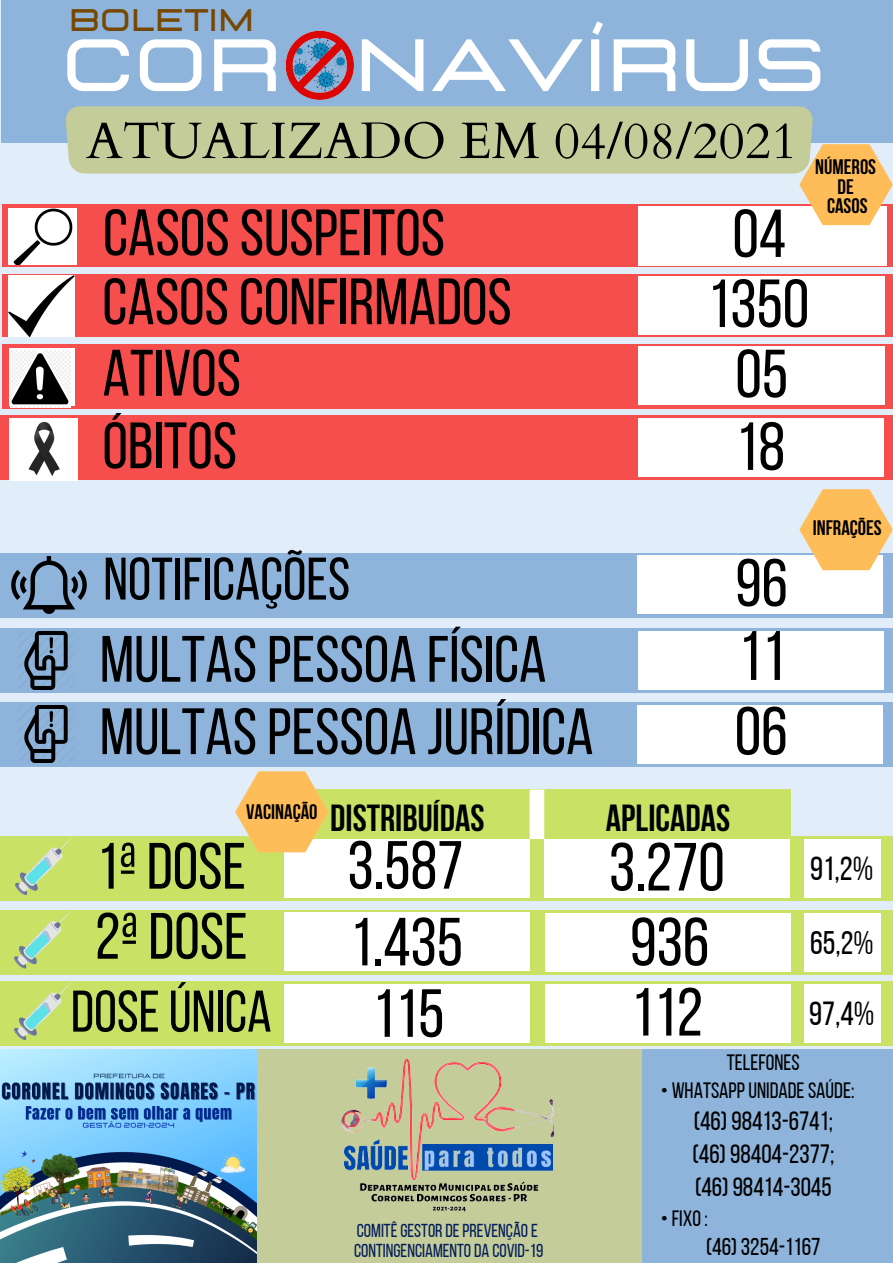
<style>
.page{position:relative;width:893px;height:1263px;background:#e1eefa}
.page>*{position:absolute;margin:0;border:0;box-sizing:border-box;transform-origin:0 0}
.t1{font:700 73.88px "Lastica";color:#fff}
.t2{font:69.82px "Bebas Neue";color:#000}
.t3{font:67.88px "Bebas Neue";color:#000}
.t4{font:67.65px "Bebas Neue";color:#000}
.t5{font:67.12px "Bebas Neue";color:#000}
.t6{font:65.32px "Bebas Neue";color:#000}
.t7{font:59.85px "Bebas Neue";color:#000}
.t8{font:58.57px "Bebas Neue";color:#000}
.t9{font:51.3px "Cardo";color:#000}
.t10{font:700 37.58px "Bebas Neue";color:#000}
.t11{font:33.38px "Bebas Neue";color:#000}
.t12{font:32.62px "Bebas Neue";color:#000}
.t13{font:700 31.12px "Lastica";color:#764802}
.t14{font:26.4px "Bebas Neue";color:#000}
.t15{font:24.3px "Bebas Neue";color:#000}
.t16{font:22.2px "Bebas Neue";color:#000}
.t17{font:700 20.92px "Bebas Neue";color:#000}
.t18{font:18.75px "Bebas Neue";color:#041d5c}
</style>
<div class="page">
<div style="left:1px;top:0;width:892px;height:142px;background:#8eb4db"></div>
<div style="left:65px;top:106px;width:748px;height:67px;background:#c4cd9a"></div>
<div style="left:2px;top:204px;width:891px;height:63px;background:#f64d4d"></div>
<div style="left:8px;top:208px;width:68px;height:57px;background:#fff"></div>
<img style="left:13px;top:208px;width:60px;height:56px">
<div style="left:638px;top:206px;width:248px;height:59px;background:#fff"></div>
<div style="left:2px;top:344px;width:891px;height:64px;background:#f64d4d"></div>
<div style="left:235px;top:1049px;width:430px;height:214px;background:#c4cd9a"></div>
<div style="left:642px;top:1049px;width:251px;height:214px;background:#8eb4db"></div>
<div style="left:2px;top:274px;width:891px;height:63px;background:#f64d4d"></div>
<div style="left:638px;top:276px;width:247px;height:59px;background:#fff"></div>
<img style="left:8px;top:275px;width:66px;height:62px">
<div style="left:0;top:415px;width:893px;height:65px;background:#f64d4d"></div>
<img style="left:9px;top:418px;width:68px;height:63px">
<div style="left:9px;top:348px;width:65px;height:57px;background:#fff"></div>
<div style="left:638px;top:418px;width:245px;height:59px;background:#fff"></div>
<div style="left:638px;top:346px;width:247px;height:59px;background:#fff"></div>
<img style="left:11px;top:350px;width:59px;height:57px">
<img style="left:1px;top:1049px;width:255px;height:214px">
<img style="left:341px;top:1058px;width:214px;height:154px">
<div style="left:0;top:553px;width:893px;height:64px;background:#8eb4db"></div>
<div style="left:637px;top:555px;width:245px;height:59px;background:#fff"></div>
<div style="left:1px;top:628px;width:892px;height:65px;background:#8eb4db"></div>
<div style="left:639px;top:631px;width:245px;height:59px;background:#fff"></div>
<div style="left:0;top:702px;width:893px;height:64px;background:#8eb4db"></div>
<div style="left:637px;top:705px;width:245px;height:58px;background:#fff"></div>
<img style="left:0;top:556px;width:121px;height:62px">
<img style="left:20px;top:632px;width:51px;height:57px">
<img style="left:22px;top:705px;width:50px;height:58px">
<svg style="left:799px;top:144px;width:94px;height:81px"></svg>
<img style="left:285px;top:31px;width:69px;height:69px">
<svg style="left:799px;top:489px;width:94px;height:81px"></svg>
<div style="left:282px;top:789px;width:509px;height:65px;background:#c9e265"></div>
<div style="left:0;top:836px;width:893px;height:65px;background:#c9e265"></div>
<div style="left:285px;top:839px;width:245px;height:59px;background:#fff"></div>
<div style="left:0;top:910px;width:893px;height:64px;background:#c9e265"></div>
<div style="left:285px;top:912px;width:245px;height:59px;background:#fff"></div>
<svg style="left:15px;top:836px;width:58px;height:59px"></svg>
<svg style="left:14px;top:910px;width:58px;height:58px"></svg>
<div style="left:544px;top:839px;width:245px;height:59px;background:#fff"></div>
<div style="left:545px;top:913px;width:245px;height:59px;background:#fff"></div>
<div style="left:804px;top:839px;width:76px;height:59px;background:#fff"></div>
<div style="left:804px;top:913px;width:76px;height:59px;background:#fff"></div>
<div style="left:0;top:981px;width:893px;height:65px;background:#c9e265"></div>
<div style="left:285px;top:984px;width:245px;height:59px;background:#fff"></div>
<svg style="left:14px;top:981px;width:58px;height:59px"></svg>
<div style="left:545px;top:984px;width:245px;height:59px;background:#fff"></div>
<div style="left:804px;top:984px;width:76px;height:59px;background:#fff"></div>
<svg style="left:235px;top:771px;width:93px;height:81px"></svg>
<div style="left:529px;top:789px;width:15px;height:50px;background:#fff"></div>
<p class="t13" style="left:69px;top:5px;width:187px">BOLETIM</p>
<p class="t1" style="left:62px;top:29px;width:765px">COR NAVÍRUS</p>
<p class="t9" style="left:86px;top:107px;width:712px">ATUALIZADO EM 04/08/2021</p>
<p class="t6" style="left:103px;top:206px;width:343px">CASOSSUSPEITOS</p>
<p class="t4" style="left:732px;top:206px;width:55px">04</p>
<p class="t3" style="left:707px;top:276px;width:103px">1350</p>
<p class="t6" style="left:102px;top:275px;width:411px">CASOSCONFIRMADOS</p>
<p class="t6" style="left:102px;top:346px;width:140px">ATIVOS</p>
<p class="t3" style="left:735px;top:346px;width:54px">05</p>
<p class="t6" style="left:102px;top:419px;width:136px">ÓBITOS</p>
<p class="t3" style="left:735px;top:419px;width:51px">18</p>
<p class="t17" style="left:815px;top:158px;width:62px">NÚMEROS</p>
<p class="t17" style="left:837px;top:178px;width:18px">DE</p>
<p class="t17" style="left:827px;top:198px;width:42px">CASOS</p>
<p class="t7" style="left:103px;top:555px;width:248px">NOTIFICAÇÕES</p>
<p class="t5" style="left:735px;top:556px;width:54px">96</p>
<p class="t6" style="left:100px;top:633px;width:448px">MULTASPESSOA FÍSICA</p>
<p class="t2" style="left:738px;top:627px;width:49px">11</p>
<p class="t6" style="left:100px;top:705px;width:495px">MULTASPESSOA JURÍDICA</p>
<p class="t3" style="left:735px;top:704px;width:54px">06</p>
<p class="t10" style="left:330px;top:803px;width:156px">DISTRIBUÍDAS</p>
<p class="t17" style="left:246px;top:803px;width:73px">VACINAÇÃO</p>
<p class="t10" style="left:606px;top:803px;width:126px">APLICADAS</p>
<p class="t6" style="left:97px;top:840px;width:151px">1ªDOSE</p>
<p class="t3" style="left:347px;top:838px;width:117px">3.587</p>
<p class="t3" style="left:609px;top:839px;width:117px">3.270</p>
<p class="t6" style="left:95px;top:910px;width:154px">2ªDOSE</p>
<p class="t3" style="left:350px;top:914px;width:115px">1.435</p>
<p class="t3" style="left:630px;top:914px;width:81px">936</p>
<p class="t8" style="left:71px;top:988px;width:202px">DOSEÚNICA</p>
<p class="t3" style="left:372px;top:986px;width:74px">115</p>
<p class="t3" style="left:631px;top:985px;width:74px">112</p>
<p class="t17" style="left:813px;top:519px;width:70px">INFRAÇÕES</p>
<p class="t11" style="left:810px;top:855px;width:65px">91,2%</p>
<p class="t12" style="left:810px;top:929px;width:65px">65,2%</p>
<p class="t11" style="left:809px;top:1000px;width:67px">97,4%</p>
<p class="t18" style="left:357px;top:1222px;width:182px">COMITÊGESTORDEPREVENÇÃOE</p>
<p class="t18" style="left:354px;top:1243px;width:191px">CONTINGENCIAMENTODA COVID-19</p>
<p class="t16" style="left:727px;top:1053px;width:74px">TELEFONES</p>
<p class="t16" style="left:661px;top:1081px;width:195px">• WHATSAPPUNIDADESAÚDE:</p>
<p class="t14" style="left:693px;top:1110px;width:141px">(46)98413-6741;</p>
<p class="t14" style="left:692px;top:1143px;width:143px">(46)98404-2377;</p>
<p class="t14" style="left:695px;top:1176px;width:138px">(46)98414-3045</p>
<p class="t16" style="left:661px;top:1209px;width:48px">•FIXO:</p>
<p class="t15" style="left:706px;top:1237px;width:116px">(46)3254-1167</p>
</div>
